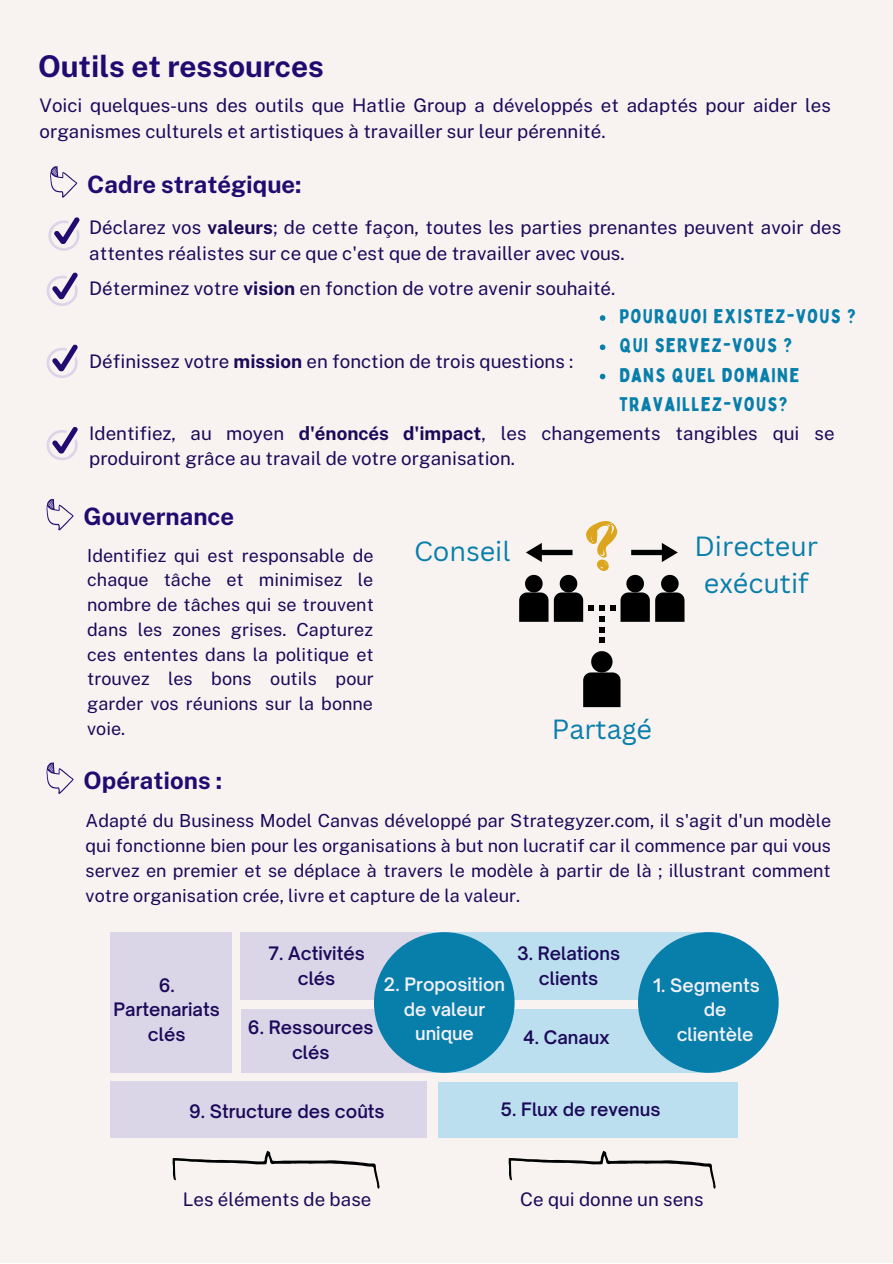
<style>
.page{position:relative;width:893px;height:1264px;background:#fff}
.page>*{position:absolute;margin:0;border:0;box-sizing:border-box;transform-origin:0 0}
.t1{font:700 30px "Public Sans";color:#220b70}
.t2{font:27px/37px "Canva Sans";color:#087eab;text-align:center}
.t3{font:700 24px "Public Sans";color:#220b70}
.t4{font:19.5px/29.2px "Bobby Jones";letter-spacing:.065em;color:#087eab}
.t5{font:18.75px/25.8px "Public Sans";color:#1b0959}
.t6{font:18px/24.8px "Public Sans";color:#1b0959;text-align:justify}
.t7{font:600 17.7px/24.6px "Open Sauce One";color:#1b0959;text-align:center}
.t8{font:600 17.7px/24.6px "Open Sauce One";color:#f3f1f8;text-align:center}
.s1{font-weight:700}
</style>
<div class="page">
<div style="left:0;top:0;width:892px;height:1262px;background:#f8f3f1"></div>
<svg style="left:48px;top:217px;width:32px;height:34px"></svg>
<svg style="left:47px;top:344px;width:31px;height:34px"></svg>
<svg style="left:47px;top:272px;width:31px;height:34px"></svg>
<svg style="left:47px;top:427px;width:31px;height:33px"></svg>
<svg style="left:50px;top:166px;width:27px;height:32px"></svg>
<svg style="left:599px;top:315px;width:6px;height:6px"></svg>
<svg style="left:599px;top:344px;width:6px;height:6px"></svg>
<svg style="left:599px;top:374px;width:6px;height:5px"></svg>
<svg style="left:47px;top:499px;width:26px;height:31px"></svg>
<svg style="left:583px;top:651px;width:37px;height:56px"></svg>
<svg style="left:599px;top:638px;width:5px;height:5px"></svg>
<svg style="left:519px;top:521px;width:165px;height:111px"></svg>
<div style="left:240px;top:932px;width:187px;height:67px;background:#dad6e8"></div>
<div style="left:428px;top:932px;width:293px;height:67px;background:#bcdfef"></div>
<div style="left:428px;top:1009px;width:293px;height:63px;background:#bcdfef"></div>
<div style="left:241px;top:1009px;width:187px;height:63px;background:#dad6e8"></div>
<div style="left:374px;top:932px;width:140px;height:140px;background:#087eab;border-radius:50%"></div>
<div style="left:638px;top:932px;width:140px;height:140px;background:#087eab;border-radius:50%"></div>
<div style="left:439px;top:1081px;width:298px;height:56px;background:#bcdfef"></div>
<div style="left:110px;top:1080px;width:317px;height:57px;background:#dad6e8"></div>
<div style="left:110px;top:932px;width:122px;height:140px;background:#dad6e8"></div>
<svg style="left:47px;top:762px;width:26px;height:31px"></svg>
<svg style="left:172px;top:1151px;width:207px;height:37px"></svg>
<svg style="left:508px;top:1151px;width:207px;height:37px"></svg>
<p class="t1" style="left:38px;top:49px;width:287px">Outils et ressources</p>
<p class="t5" style="left:40px;top:92px;width:792px">Voici quelques-uns des outils que Hatlie Group a développés et adaptés pour aider les organismes culturels et artistiques à travailler sur leur pérennité.</p>
<p class="t3" style="left:87px;top:170px;width:216px">Cadre stratégique:</p>
<p class="t5" style="left:89px;top:214px;width:753px">Déclarez vos <span class="s1">valeurs</span>; de cette façon, toutes les parties prenantes peuvent avoir des attentes réalistes sur ce que c'est que de travailler avec vous.</p>
<p class="t5" style="left:89px;top:276px;width:527px">Déterminez votre <span class="s1">vision</span> en fonction de votre avenir souhaité.</p>
<p class="t5" style="left:89px;top:348px;width:485px">Définissez votre <span class="s1">mission</span> en fonction de trois questions :</p>
<p class="t4" style="left:619px;top:301px;width:238px">POURQUOI EXISTEZ-VOUS ?</p>
<p class="t4" style="left:619px;top:330px;width:174px">QUI SERVEZ-VOUS ?</p>
<p class="t4" style="left:619px;top:359px;width:181px">DANS QUEL DOMAINE<br>TRAVAILLEZ-VOUS?</p>
<p class="t5" style="left:89px;top:420px;width:746px">Identifiez, au moyen <span class="s1">d'énoncés d'impact</span>, les changements tangibles qui se produiront grâce au travail de votre organisation.</p>
<p class="t3" style="left:84px;top:502px;width:152px">Gouvernance</p>
<p class="t6" style="left:87px;top:542px;width:288px">Identifiez qui est responsable de chaque tâche et minimisez le nombre de tâches qui se trouvent dans les zones grises. Capturez ces ententes dans la politique et trouvez les bons outils pour garder vos réunions sur la bonne voie.</p>
<p class="t2" style="left:414px;top:531px;width:98px">Conseil</p>
<p class="t2" style="left:694px;top:526px;width:125px">Directeur exécutif</p>
<p class="t2" style="left:551px;top:710px;width:102px">Partagé</p>
<p class="t3" style="left:84px;top:766px;width:140px">Opérations :</p>
<p class="t6" style="left:86px;top:808px;width:747px">Adapté du Business Model Canvas développé par Strategyzer.com, il s'agit d'un modèle qui fonctionne bien pour les organisations à but non lucratif car il commence par qui vous servez en premier et se déplace à travers le modèle à partir de là ; illustrant comment votre organisation crée, livre et capture de la valeur.</p>
<p class="t7" style="left:114px;top:972px;width:108px">6.<br>Partenariats clés</p>
<p class="t7" style="left:268px;top:940px;width:98px">7. Activités clés</p>
<p class="t7" style="left:248px;top:1015px;width:127px">6. Ressources clés</p>
<p class="t8" style="left:384px;top:971px;width:123px">2. Proposition de valeur unique</p>
<p class="t7" style="left:517px;top:940px;width:105px">3. Relations clients</p>
<p class="t7" style="left:523px;top:1024px;width:88px">4. Canaux</p>
<p class="t8" style="left:653px;top:972px;width:108px">1. Segments</p>
<p class="t8" style="left:703px;top:997px;width:24px">de</p>
<p class="t8" style="left:676px;top:1022px;width:78px">clientèle</p>
<p class="t7" style="left:189px;top:1098px;width:197px">9. Structure des coûts</p>
<p class="t7" style="left:500px;top:1096px;width:161px">5. Flux de revenus</p>
<p class="t5" style="left:183px;top:1186px;width:190px">Les éléments de base</p>
<p class="t5" style="left:520px;top:1186px;width:185px">Ce qui donne un sens</p>
</div>
